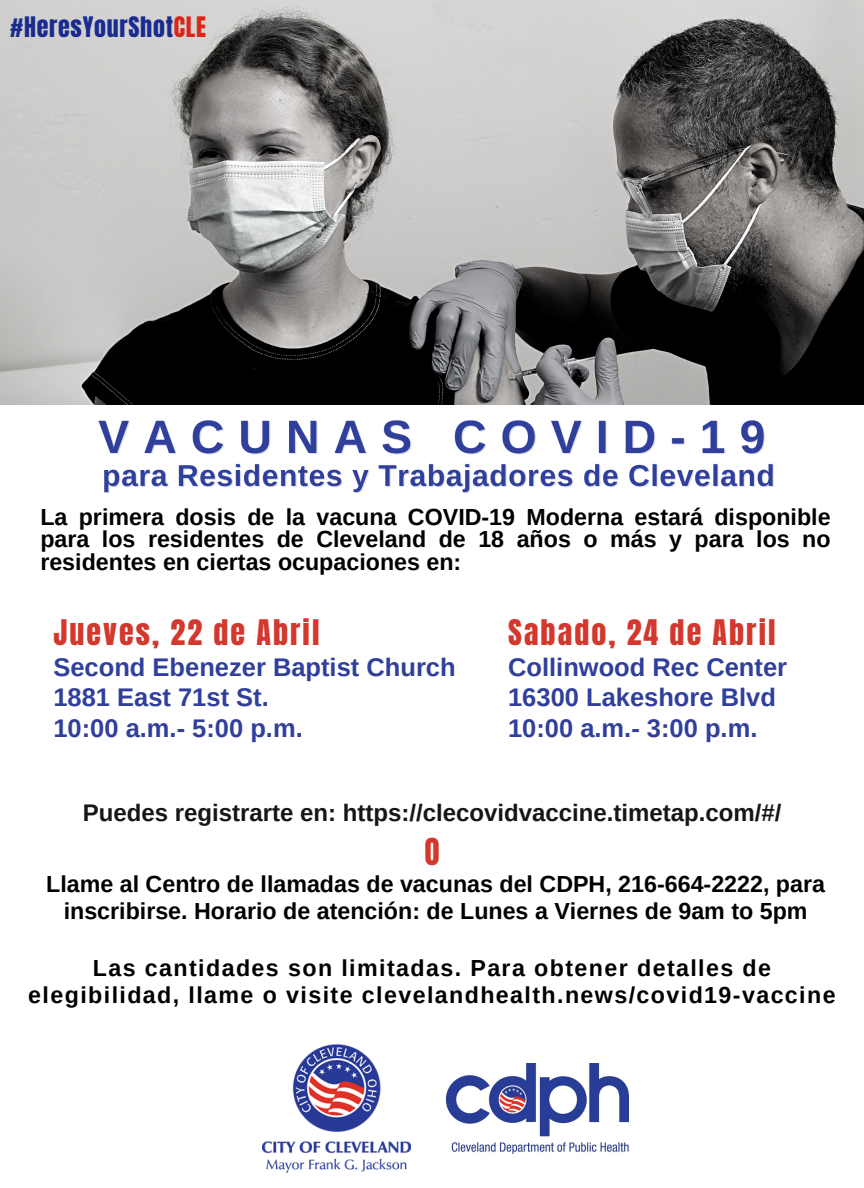
<style>
.page{position:relative;width:864px;height:1188px;background:#fff}
.page>*{position:absolute;margin:0;border:0;box-sizing:border-box;transform-origin:0 0}
.t1{font:31.5px "Anton";color:#d2382d}
.t2{font:30px "Anton";letter-spacing:.07em;color:#d2382d}
.t3{font:700 25.5px "Arimo";color:#2f3f9b}
.t4{font:700 24px "Arimo";color:#161519}
.t5{font:24px "Anton";letter-spacing:.03em;color:#192b8f}
.t6{font:700 23.25px/22.5px "Arimo";color:#000;text-align:justify}
.t7{font:700 23.25px/27px "Arimo";letter-spacing:.06em;color:#000;text-align:center}
.s1{color:#dc2519}
</style>
<div class="page">
<img style="left:447px;top:1063px;width:182px;height:90px">
<img style="left:263px;top:1044px;width:147px;height:129px">
<img style="left:98px;top:420px;width:676px;height:73px">
<img style="left:0;top:0;width:864px;height:404px">
<p class="t5" style="left:10px;top:9px;width:197px">#HeresYourShot<span class="s1">CLE</span></p>
<p class="t6" style="left:40px;top:506px;width:792px">La primera dosis de la vacuna COVID-19 Moderna estará disponible para los residentes de Cleveland de 18 años o más y para los no residentes en ciertas ocupaciones en:</p>
<p class="t2" style="left:53px;top:611px;width:268px">Jueves, 22 de Abril</p>
<p class="t3" style="left:53px;top:653px;width:404px">Second Ebenezer Baptist Church</p>
<p class="t3" style="left:53px;top:683px;width:217px">1881 East 71st St.</p>
<p class="t3" style="left:53px;top:714px;width:251px">10:00 a.m.- 5:00 p.m.</p>
<p class="t2" style="left:508px;top:611px;width:269px">Sabado, 24 de Abril</p>
<p class="t3" style="left:508px;top:653px;width:280px">Collinwood Rec Center</p>
<p class="t3" style="left:508px;top:683px;width:269px">16300 Lakeshore Blvd</p>
<p class="t3" style="left:508px;top:714px;width:251px">10:00 a.m.- 3:00 p.m.</p>
<p class="t4" style="left:83px;top:799px;width:700px">Puedes registrarte en: https://clecovidvaccine.timetap.com/#/</p>
<p class="t1" style="left:424px;top:829px;width:17px">O</p>
<p class="t6" style="left:46px;top:870px;width:780px;line-height:27px;text-align:center">Llame al Centro de llamadas de vacunas del CDPH, 216-664-2222, para inscribirse. Horario de atención: de Lunes a Viernes de 9am to 5pm</p>
<p class="t7" style="left:28px;top:955px;width:809px">Las cantidades son limitadas. Para obtener detalles de elegibilidad, llame o visite clevelandhealth.news/covid19-vaccine</p>
</div>
